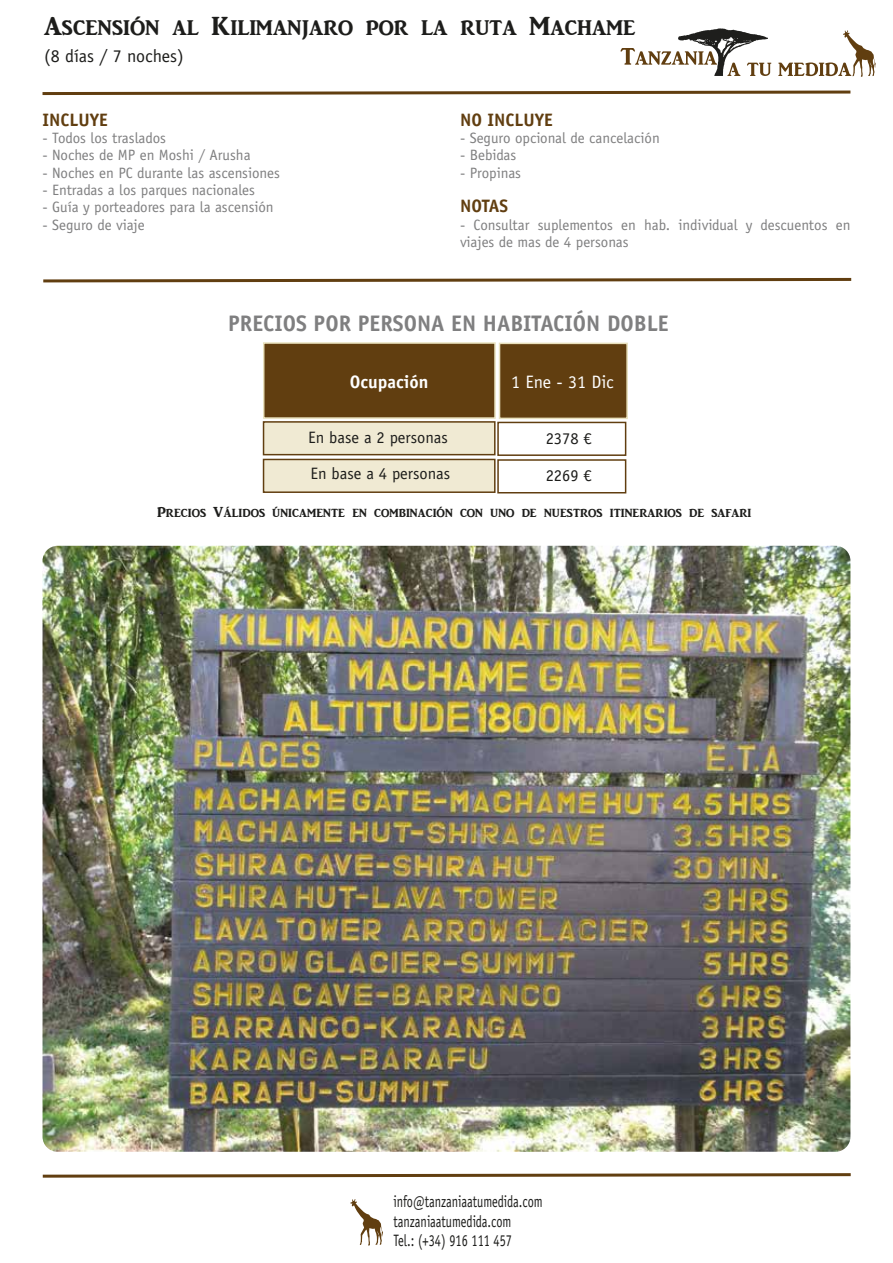
<style>
.page{position:relative;width:893px;height:1263px;background:#fff}
.page>*{position:absolute;margin:0;border:0;box-sizing:border-box;transform-origin:0 0}
.t1{font:27px "ARJULIAN";color:#1d1d1b}
.t2{font:700 22.5px "Officina Sans Std";color:#7f7f80}
.t3{font:700 18px "Officina Sans Std";color:#613e10}
.t4{font:18px "Officina Sans Std";color:#1d1d1b}
.t5{font:18px "Officina Sans Std";color:#fff}
.t6{font:700 18px "Officina Sans Std";color:#fff}
.t7{font:16.5px/19.8px "Officina Sans Std";color:#1d1d1b;scale:.75 1}
.t8{font:16.5px "Officina Sans Std";color:#1d1d1b}
.t9{font:15px/17.2px "Officina Sans Std";color:#7f7f80}
.t10{font:15px "ARJULIAN";color:#1d1d1b}
</style>
<div class="page">
<svg style="left:42px;top:90px;width:809px;height:6px"></svg>
<div style="left:263px;top:342px;width:233px;height:77px;background:#613e10;border:2px solid #e8e0bc"></div>
<div style="left:263px;top:421px;width:233px;height:34px;background:#f0ead3;border:2px solid #613e10"></div>
<div style="left:263px;top:459px;width:233px;height:34px;background:#f0ead3;border:2px solid #613e10"></div>
<div style="left:499px;top:343px;width:129px;height:76px;background:#613e10;border:2px solid #e8e0bc"></div>
<div style="left:497px;top:422px;width:129px;height:34px;background:#fff;border:2px solid #613e10"></div>
<div style="left:497px;top:459px;width:129px;height:34px;background:#fff;border:2px solid #613e10"></div>
<svg style="left:621px;top:28px;width:150px;height:48px"></svg>
<svg style="left:778px;top:30px;width:98px;height:47px"></svg>
<svg style="left:42px;top:1173px;width:809px;height:5px"></svg>
<svg style="left:43px;top:277px;width:809px;height:6px"></svg>
<img style="left:43px;top:546px;width:807px;height:606px">
<svg style="left:350px;top:1199px;width:33px;height:46px"></svg>
<h1 class="t1" style="left:44px;top:16px;width:593px">AscensiÛn al Kilimanjaro por la ruta Machame</h1>
<p class="t4" style="left:44px;top:45px;width:141px">(8 días / 7 noches)</p>
<p class="t3" style="left:43px;top:109px;width:67px">INCLUYE</p>
<p class="t9" style="left:43px;top:129px;width:125px">- Todos los traslados</p>
<p class="t9" style="left:43px;top:147px;width:210px">- Noches de MP en Moshi / Arusha</p>
<p class="t9" style="left:43px;top:164px;width:239px">- Noches en PC durante las ascensiones</p>
<p class="t9" style="left:43px;top:181px;width:214px">- Entradas a los parques nacionales</p>
<p class="t9" style="left:43px;top:199px;width:233px">- Guía y porteadores para la ascensión</p>
<p class="t9" style="left:43px;top:216px;width:104px">- Seguro de viaje</p>
<p class="t3" style="left:460px;top:109px;width:94px">NO INCLUYE</p>
<p class="t9" style="left:460px;top:129px;width:201px">- Seguro opcional de cancelación</p>
<p class="t9" style="left:460px;top:147px;width:58px">- Bebidas</p>
<p class="t9" style="left:460px;top:164px;width:63px">- Propinas</p>
<p class="t3" style="left:460px;top:195px;width:50px">NOTAS</p>
<p class="t9" style="left:460px;top:216px;width:392px">- Consultar suplementos en hab. individual y descuentos en viajes de mas de 4 personas</p>
<h2 class="t2" style="left:228px;top:310px;width:442px">PRECIOS POR PERSONA EN HABITACIÓN DOBLE</h2>
<p class="t6" style="left:350px;top:371px;width:80px">Ocupación</p>
<p class="t8" style="left:308px;top:428px;width:141px">En base a 2 personas</p>
<p class="t5" style="left:511px;top:372px;width:104px">1 Ene - 31 Dic</p>
<p class="t8" style="left:546px;top:429px;width:48px">2378 €</p>
<p class="t8" style="left:310px;top:464px;width:141px">En base a 4 personas</p>
<p class="t8" style="left:546px;top:466px;width:48px">2269 €</p>
<p class="t10" style="left:157px;top:506px;width:596px">Precios V·lidos ˙nicamente en combinaciÛn con uno de nuestros itinerarios de safari</p>
<p class="t7" style="left:393px;top:1191px;width:201px">info@tanzaniaatumedida.com tanzaniaatumedida.com<br>Tel.: (+34) 916 111 457</p>
</div>
